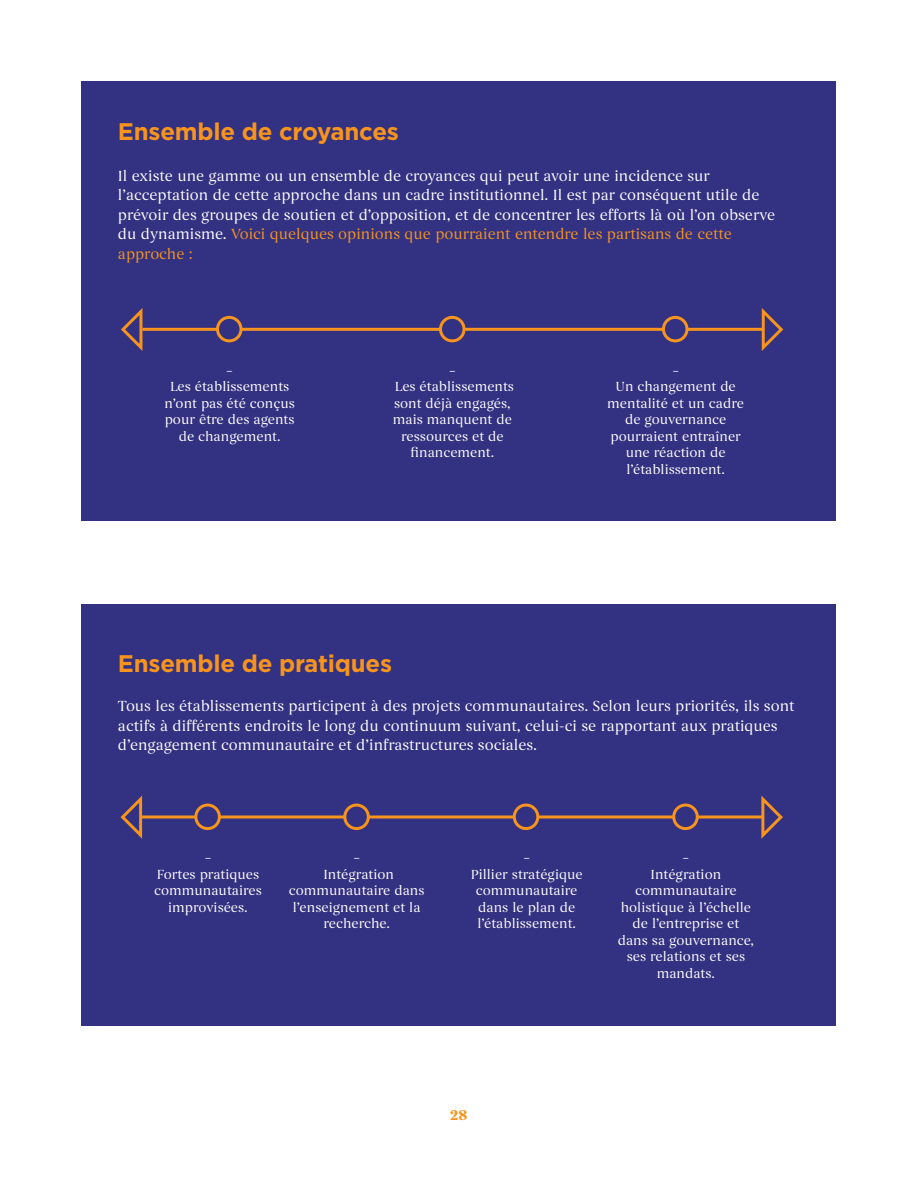
<style>
.page{position:relative;width:918px;height:1188px;background:#fff}
.page>*{position:absolute;margin:0;border:0;box-sizing:border-box;transform-origin:0 0}
.t1{font:700 24px "Gotham";letter-spacing:-.01em;color:#f7941e}
.t2{font:15px/19.5px "Begum";color:#fff}
.t3{font:700 15px "Begum";color:#f7941e}
.t4{font:13.5px/16.5px "Begum";color:#fff;text-align:center}
.s1{color:#f7941e}
</style>
<div class="page">
<div style="left:82px;top:81px;width:754px;height:440px;background:#333181"></div>
<div style="left:82px;top:604px;width:754px;height:422px;background:#333181"></div>
<svg style="left:759px;top:308px;width:25px;height:43px"></svg>
<svg style="left:121px;top:308px;width:24px;height:43px"></svg>
<hr style="left:142px;top:328px;width:621px;height:3px;background:#f7941e">
<div style="left:441px;top:317px;width:23px;height:24px;background:#333181;border-radius:50%"></div>
<div style="left:439px;top:316px;width:27px;height:26px;border:3px solid #f7941e;border-radius:50%"></div>
<div style="left:217px;top:317px;width:24px;height:24px;background:#333181;border-radius:50%"></div>
<div style="left:216px;top:316px;width:27px;height:26px;border:3px solid #f7941e;border-radius:50%"></div>
<div style="left:663px;top:317px;width:24px;height:24px;background:#333181;border-radius:50%"></div>
<div style="left:662px;top:316px;width:26px;height:26px;border:3px solid #f7941e;border-radius:50%"></div>
<svg style="left:759px;top:795px;width:24px;height:44px"></svg>
<svg style="left:120px;top:795px;width:25px;height:44px"></svg>
<hr style="left:142px;top:815px;width:621px;height:3px;background:#f7941e">
<div style="left:345px;top:805px;width:23px;height:24px;background:#333181;border-radius:50%"></div>
<div style="left:343px;top:804px;width:27px;height:26px;border:3px solid #f7941e;border-radius:50%"></div>
<div style="left:196px;top:805px;width:23px;height:24px;background:#333181;border-radius:50%"></div>
<div style="left:194px;top:804px;width:27px;height:26px;border:3px solid #f7941e;border-radius:50%"></div>
<div style="left:674px;top:805px;width:23px;height:24px;background:#333181;border-radius:50%"></div>
<div style="left:672px;top:804px;width:27px;height:26px;border:3px solid #f7941e;border-radius:50%"></div>
<div style="left:514px;top:805px;width:24px;height:24px;background:#333181;border-radius:50%"></div>
<div style="left:513px;top:804px;width:26px;height:26px;border:3px solid #f7941e;border-radius:50%"></div>
<h1 class="t1" style="left:118px;top:118px;width:282px">Ensemble de croyances</h1>
<p class="t2" style="left:118px;top:166px;width:659px">Il existe une gamme ou un ensemble de croyances qui peut avoir une incidence sur l’acceptation de cette approche dans un cadre institutionnel. Il est par conséquent utile de prévoir des groupes de soutien et d’opposition, et de concentrer les efforts là où l’on observe du dynamisme. <span class="s1">Voici quelques opinions que pourraient entendre les partisans de cette approche :</span></p>
<p class="t4" style="left:164px;top:362px;width:132px">–<br>Les établissements n’ont pas été conçus pour être des agents de changement.</p>
<p class="t4" style="left:393px;top:362px;width:123px">–<br>Les établissements sont déjà engagés, mais manquent de ressources et de financement.</p>
<p class="t4" style="left:607px;top:362px;width:138px">–<br>Un changement de mentalité et un cadre de gouvernance pourraient entraîner une réaction de l’établissement.</p>
<h1 class="t1" style="left:118px;top:650px;width:276px">Ensemble de pratiques</h1>
<p class="t2" style="left:118px;top:697px;width:678px">Tous les établissements participent à des projets communautaires. Selon leurs priorités, ils sont actifs à différents endroits le long du continuum suivant, celui-ci se rapportant aux pratiques d’engagement communautaire et d’infrastructures sociales.</p>
<p class="t4" style="left:471px;top:850px;width:114px">–<br>Pillier stratégique communautaire dans le plan de l’établissement.</p>
<p class="t4" style="left:154px;top:850px;width:109px">–<br>Fortes pratiques communautaires improvisées.</p>
<p class="t4" style="left:289px;top:850px;width:137px">–<br>Intégration communautaire dans l’enseignement et la recherche.</p>
<p class="t4" style="left:618px;top:850px;width:138px">–<br>Intégration communautaire holistique à l’échelle de l’entreprise et dans sa gouvernance, ses relations et ses mandats.</p>
<p class="t3" style="left:450px;top:1106px;width:19px">28</p>
</div>
